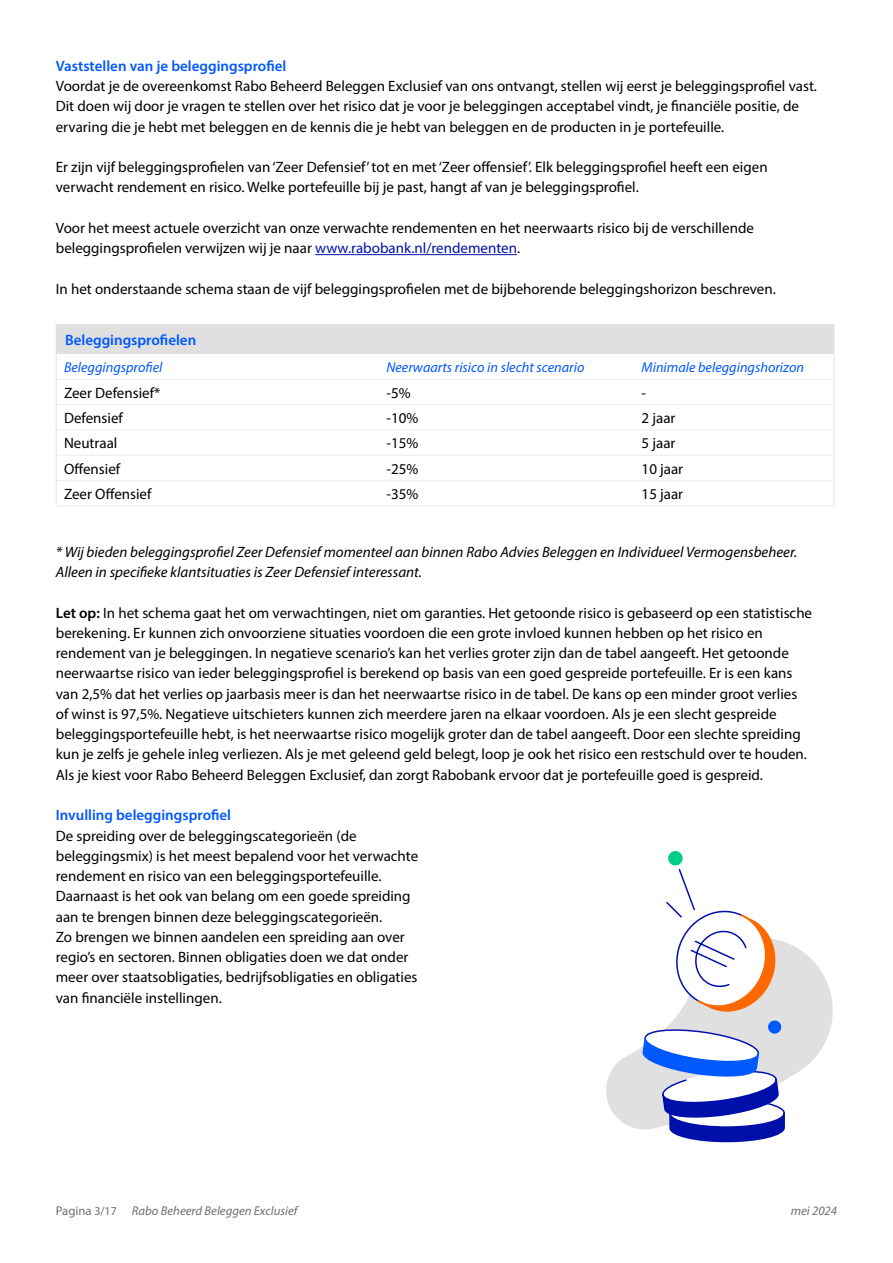
<style>
.page{position:relative;width:893px;height:1263px;background:#fff}
.page>*{position:absolute;margin:0;border:0;box-sizing:border-box;transform-origin:0 0}
.t1{font:15px/20.2px "Myriad Pro";color:#000}
.t2{font:italic 15px/20.2px "Myriad Pro";color:#000}
.t3{font:600 15px "Myriad Pro";color:#0058ff}
.t4{font:italic 14.25px "Myriad Pro";color:#0058ff}
.t5{font:italic 12.75px "Myriad Pro";color:#706f6f}
.s1{color:#000faa}
.s2{font-weight:600}
.s3{font-style:normal}
.s4{font-style:normal;font-size:12px}
</style>
<div class="page">
<hr style="left:315px;top:254px;width:202px;height:1px;background:#000faa">
<div style="left:56px;top:324px;width:778px;height:30px;background:#e0e0e1"></div>
<hr style="left:57px;top:379px;width:322px;height:1px;background:#ededee">
<hr style="left:57px;top:404px;width:322px;height:1px;background:#ededee">
<hr style="left:57px;top:430px;width:322px;height:1px;background:#ededee">
<hr style="left:57px;top:455px;width:322px;height:1px;background:#ededee">
<hr style="left:57px;top:480px;width:322px;height:1px;background:#ededee">
<hr style="left:56px;top:505px;width:323px;height:1px;background:#ededee">
<hr style="left:379px;top:379px;width:255px;height:1px;background:#ededee">
<hr style="left:634px;top:379px;width:200px;height:1px;background:#ededee">
<hr style="left:379px;top:404px;width:255px;height:1px;background:#ededee">
<hr style="left:634px;top:404px;width:200px;height:1px;background:#ededee">
<hr style="left:379px;top:430px;width:255px;height:1px;background:#ededee">
<hr style="left:634px;top:430px;width:200px;height:1px;background:#ededee">
<hr style="left:379px;top:455px;width:255px;height:1px;background:#ededee">
<hr style="left:634px;top:455px;width:200px;height:1px;background:#ededee">
<hr style="left:379px;top:480px;width:255px;height:1px;background:#ededee">
<hr style="left:634px;top:480px;width:200px;height:1px;background:#ededee">
<hr style="left:379px;top:505px;width:255px;height:1px;background:#ededee">
<hr style="left:634px;top:505px;width:200px;height:1px;background:#ededee">
<svg style="left:56px;top:354px;width:1px;height:151px"></svg>
<svg style="left:834px;top:325px;width:1px;height:180px"></svg>
<svg style="left:619px;top:943px;width:214px;height:186px;fill:#e0e0e1"></svg>
<svg style="left:470px;top:254px;width:170px;height:865px"></svg>
<svg style="left:640px;top:851px;width:146px;height:292px"></svg>
<p class="t3" style="left:56px;top:56px;width:232px">Vaststellen van je beleggingsprofiel</p>
<p class="t1" style="left:56px;top:76px;width:763px">Voordat je de overeenkomst Rabo Beheerd Beleggen Exclusief van ons ontvangt, stellen wij eerst je beleggingsprofiel vast.<br>Dit doen wij door je vragen te stellen over het risico dat je voor je beleggingen acceptabel vindt, je financiële positie, de ervaring die je hebt met beleggen en de kennis die je hebt van beleggen en de producten in je portefeuille.</p>
<p class="t1" style="left:56px;top:157px;width:713px">Er zijn vijf beleggingsprofielen van ‘Zeer Defensief’ tot en met ‘Zeer offensief’. Elk beleggingsprofiel heeft een eigen verwacht rendement en risico. Welke portefeuille bij je past, hangt af van je beleggingsprofiel.</p>
<p class="t1" style="left:56px;top:217px;width:700px">Voor het meest actuele overzicht van onze verwachte rendementen en het neerwaarts risico bij de verschillende beleggingsprofielen verwijzen wij je naar <span class="s1">www.rabobank.nl/rendementen</span>.</p>
<p class="t1" style="left:56px;top:278px;width:721px">In het onderstaande schema staan de vijf beleggingsprofielen met de bijbehorende beleggingshorizon beschreven.</p>
<p class="t3" style="left:65px;top:331px;width:133px">Beleggingsprofielen</p>
<p class="t4" style="left:64px;top:358px;width:100px">Beleggingsprofiel</p>
<p class="t4" style="left:386px;top:358px;width:200px">Neerwaarts risico in slecht scenario</p>
<p class="t4" style="left:642px;top:358px;width:164px">Minimale beleggingshorizon</p>
<p class="t1" style="left:64px;top:382px;width:98px">Zeer Defensief*</p>
<p class="t1" style="left:386px;top:382px;width:26px">-5%</p>
<p class="t1" style="left:642px;top:382px;width:6px">-</p>
<p class="t1" style="left:64px;top:407px;width:60px">Defensief</p>
<p class="t1" style="left:386px;top:407px;width:33px">-10%</p>
<p class="t1" style="left:642px;top:407px;width:35px">2 jaar</p>
<p class="t1" style="left:64px;top:433px;width:55px">Neutraal</p>
<p class="t1" style="left:386px;top:433px;width:33px">-15%</p>
<p class="t1" style="left:642px;top:433px;width:35px">5 jaar</p>
<p class="t1" style="left:64px;top:458px;width:58px">Offensief</p>
<p class="t1" style="left:386px;top:458px;width:33px">-25%</p>
<p class="t1" style="left:642px;top:458px;width:43px">10 jaar</p>
<p class="t1" style="left:64px;top:483px;width:89px">Zeer Offensief</p>
<p class="t1" style="left:386px;top:483px;width:33px">-35%</p>
<p class="t1" style="left:642px;top:483px;width:43px">15 jaar</p>
<p class="t2" style="left:56px;top:541px;width:743px">* Wij bieden beleggingsprofiel Zeer Defensief momenteel aan binnen Rabo Advies Beleggen en Individueel Vermogensbeheer.<br>Alleen in specifieke klantsituaties is Zeer Defensief interessant.</p>
<p class="t1" style="left:56px;top:602px;width:758px"><span class="s2">Let op:</span> In het schema gaat het om verwachtingen, niet om garanties. Het getoonde risico is gebaseerd op een statistische berekening. Er kunnen zich onvoorziene situaties voordoen die een grote invloed kunnen hebben op het risico en rendement van je beleggingen. In negatieve scenario’s kan het verlies groter zijn dan de tabel aangeeft. Het getoonde neerwaartse risico van ieder beleggingsprofiel is berekend op basis van een goed gespreide portefeuille. Er is een kans van 2,5% dat het verlies op jaarbasis meer is dan het neerwaartse risico in de tabel. De kans op een minder groot verlies of winst is 97,5%. Negatieve uitschieters kunnen zich meerdere jaren na elkaar voordoen. Als je een slecht gespreide beleggingsportefeuille hebt, is het neerwaartse risico mogelijk groter dan de tabel aangeeft. Door een slechte spreiding kun je zelfs je gehele inleg verliezen. Als je met geleend geld belegt, loop je ook het risico een restschuld over te houden.<br>Als je kiest voor Rabo Beheerd Beleggen Exclusief, dan zorgt Rabobank ervoor dat je portefeuille goed is gespreid.</p>
<p class="t3" style="left:56px;top:806px;width:177px">Invulling beleggingsprofiel</p>
<p class="t1" style="left:56px;top:825px;width:364px">De spreiding over de beleggingscategorieën (de beleggingsmix) is het meest bepalend voor het verwachte rendement en risico van een beleggingsportefeuille.<br>Daarnaast is het ook van belang om een goede spreiding aan te brengen binnen deze beleggingscategorieën.<br>Zo brengen we binnen aandelen een spreiding aan over regio’s en sectoren. Binnen obligaties doen we dat onder meer over staatsobligaties, bedrijfsobligaties en obligaties van financiële instellingen.</p>
<p class="t5" style="left:56px;top:1203px;width:243px"><span class="s3">Pagina</span> <span class="s4">3/17</span> Rabo Beheerd Beleggen Exclusief</p>
<p class="t5" style="left:791px;top:1203px;width:48px">mei 2024</p>
</div>
